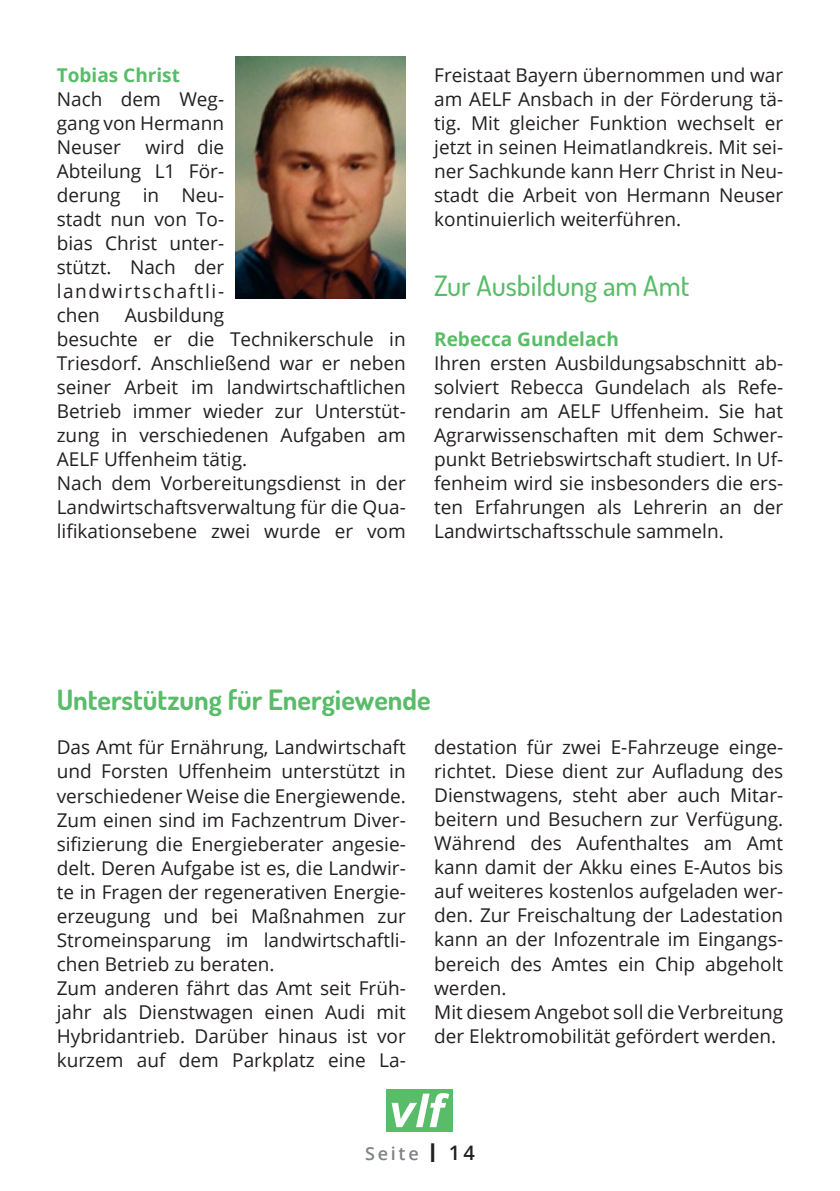
<style>
.page{position:relative;width:840px;height:1191px;background:#fff}
.page>*{position:absolute;margin:0;border:0;box-sizing:border-box;transform-origin:0 0}
.t1{font:700 28px "Dosis";color:#59bc68}
.t2{font:500 28px "Dosis";color:#59bc68}
.t3{font:19px/24px "Open Sans";color:#231f20;text-align:justify}
.t4{font:700 19px "Open Sans";color:#59bc68}
.t5{font:600 18px "Open Sans";letter-spacing:.15em;color:#808285}
.s1{font-size:26px;color:#231f20}
.s2{font-size:20px;color:#231f20}
</style>
<div class="page">
<div style="left:386px;top:1089px;width:67px;height:42px;background:#59bc68"></div>
<svg style="left:391px;top:1093px;width:58px;height:34px"></svg>
<img style="left:235px;top:57px;width:170px;height:241px">
<p class="t4" style="left:57px;top:62px;width:125px">Tobias Christ</p>
<p class="t3" style="left:57px;top:87px;width:169px">Nach dem Weg&shy;gang von Hermann Neuser</p>
<p class="t3" style="left:57px;top:135px;width:169px;text-indent:89px">wird die Abteilung L1 För&shy;derung in Neu&shy;stadt nun von To&shy;bias Christ unter&shy;stützt. Nach der landwirtschaftli&shy;chen</p>
<p class="t3" style="left:57px;top:303px;width:350px;text-align:left;text-indent:68px">Ausbildung<br>besuchte er die Technikerschule in Triesdorf. Anschließend war er neben seiner Arbeit im landwirtschaftlichen Betrieb immer wieder zur Unterstüt&shy;zung in verschiedenen Aufgaben am AELF Uffenheim tätig.<br>Nach dem Vorbereitungsdienst in der Landwirtschaftsverwaltung für die Qua&shy;lifikationsebene zwei wurde er vom</p>
<p class="t3" style="left:434px;top:63px;width:350px">Freistaat Bayern übernommen und war am AELF Ansbach in der Förderung tä&shy;tig. Mit gleicher Funktion wechselt er jetzt in seinen Heimatlandkreis. Mit sei&shy;ner Sachkunde kann Herr Christ in Neu&shy;stadt die Arbeit von Hermann Neuser kontinuierlich weiterführen.</p>
<h1 class="t2" style="left:434px;top:268px;width:256px">Zur Ausbildung am Amt</h1>
<p class="t4" style="left:434px;top:326px;width:186px">Rebecca Gundelach</p>
<p class="t3" style="left:434px;top:351px;width:350px">Ihren ersten Ausbildungsabschnitt ab&shy;solviert Rebecca Gundelach als Refe&shy;rendarin am AELF Uffenheim. Sie hat Agrarwissenschaften mit dem Schwer&shy;punkt Betriebswirtschaft studiert. In Uf&shy;fenheim wird sie insbesonders die ers&shy;ten Erfahrungen als Lehrerin an der Landwirtschaftsschule sammeln.</p>
<h1 class="t1" style="left:57px;top:681px;width:375px">Unterstützung für Energiewende</h1>
<p class="t3" style="left:57px;top:735px;width:350px;text-align:left">Das Amt für Ernährung, Landwirtschaft und Forsten Uffenheim unterstützt in verschiedener Weise die Energiewende.<br>Zum einen sind im Fachzentrum Diver&shy;sifizierung die Energieberater angesie&shy;delt. Deren Aufgabe ist es, die Landwir&shy;te in Fragen der regenerativen Energie&shy;erzeugung und bei Maßnahmen zur Stromeinsparung im landwirtschaftli&shy;chen Betrieb zu beraten.<br>Zum anderen fährt das Amt seit Früh&shy;jahr als Dienstwagen einen Audi mit Hybridantrieb. Darüber hinaus ist vor kurzem auf dem Parkplatz eine La-</p>
<p class="t3" style="left:434px;top:735px;width:350px;text-align:left">destation für zwei E-Fahrzeuge einge&shy;richtet. Diese dient zur Aufladung des Dienstwagens, steht aber auch Mitar&shy;beitern und Besuchern zur Verfügung.<br>Während des Aufenthaltes am Amt kann damit der Akku eines E-Autos bis auf weiteres kostenlos aufgeladen wer&shy;den. Zur Freischaltung der Ladestation kann an der Infozentrale im Eingangs&shy;bereich des Amtes ein Chip abgeholt werden.<br>Mit diesem Angebot soll die Verbreitung der Elektromobilität gefördert werden.</p>
<p class="t5" style="left:365px;top:1140px;width:111px">Seite <span class="s1">I</span> <span class="s2">14</span></p>
</div>
